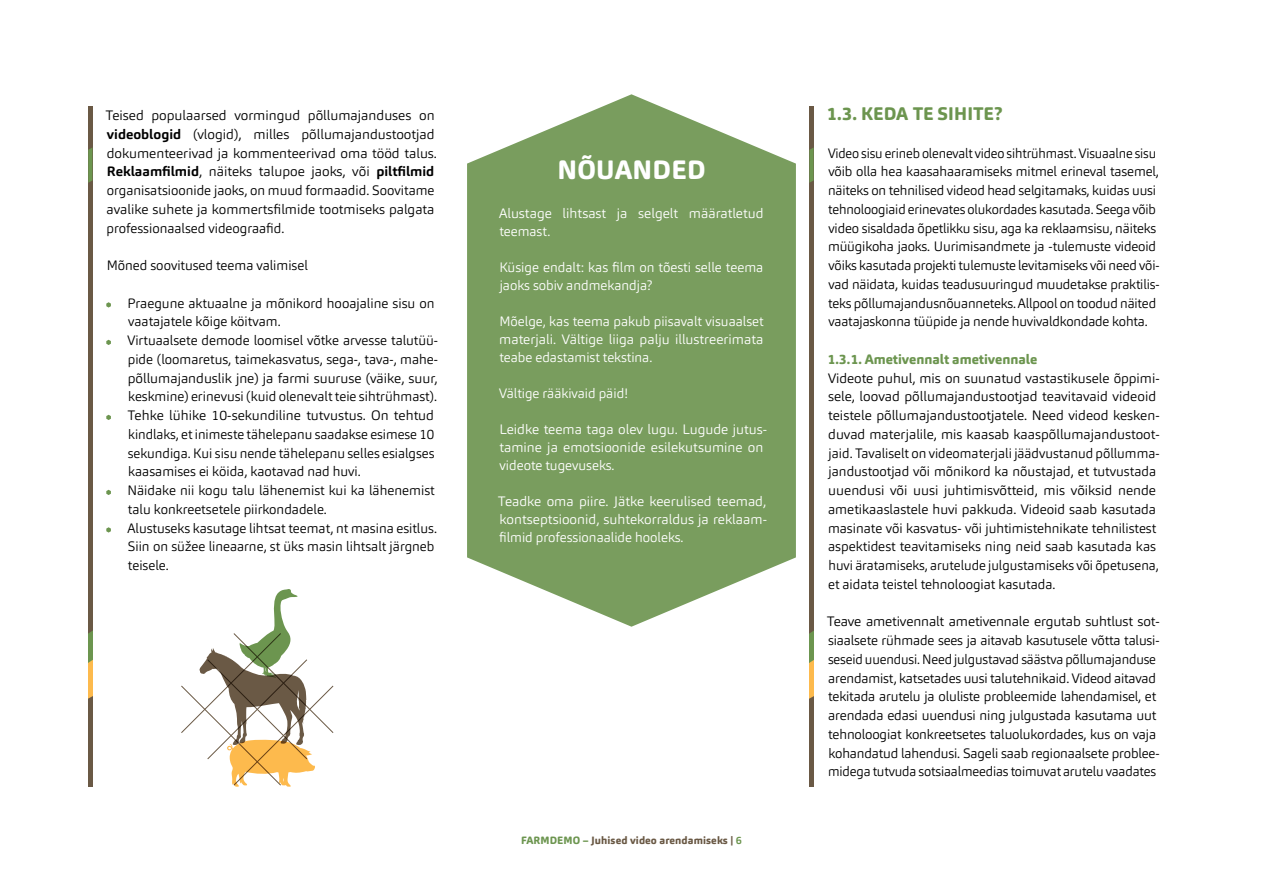
<style>
.page{position:relative;width:1263px;height:893px;background:#fff}
.page>*{position:absolute;margin:0;border:0;box-sizing:border-box;transform-origin:0 0}
.t1{font:800 26.25px "Carnas";letter-spacing:.01em;color:#fff}
.t2{font:800 18px "Carnas";color:#6c954f}
.t3{font:300 13.5px/18.8px "Carnas";color:#000}
.t4{font:300 13.5px/18.8px "Carnas";color:#000;scale:.96 1}
.t5{font:300 13.5px/18px "Carnas";color:#fff}
.t6{font:800 13.5px "Carnas";color:#6c954f}
.t7{font:800 10.5px "Carnas";letter-spacing:.01em;color:#6a5945}
.s1{font-weight:700}
.s2{color:#6c954f}
.s3{font-weight:700;color:#6c954f}
</style>
<div class="page">
<svg style="left:106px;top:302px;width:5px;height:6px"></svg>
<svg style="left:106px;top:340px;width:5px;height:5px"></svg>
<svg style="left:106px;top:415px;width:5px;height:5px"></svg>
<svg style="left:106px;top:490px;width:5px;height:5px"></svg>
<svg style="left:106px;top:527px;width:5px;height:6px"></svg>
<svg style="left:467px;top:94px;width:329px;height:533px;background:#8aa973"></svg>
<div style="left:809px;top:106px;width:5px;height:681px;background:#6a5945"></div>
<svg style="left:809px;top:147px;width:5px;height:36px"></svg>
<svg style="left:809px;top:630px;width:5px;height:69px"></svg>
<hr style="left:88px;top:106px;width:4px;height:681px;background:#6a5945">
<svg style="left:88px;top:148px;width:4px;height:35px"></svg>
<svg style="left:88px;top:631px;width:4px;height:68px"></svg>
<svg style="left:181px;top:589px;width:153px;height:198px"></svg>
<p class="t3" style="left:105px;top:106px;width:333px">Teised populaarsed vormingud põllumajanduses on <span class="s1">videoblogid</span> (vlogid), milles põllumajandustootjad dokumenteerivad ja kommenteerivad oma tööd talus.<br><span class="s1">Reklaamfilmid</span>, näiteks talupoe jaoks, või <span class="s1">piltfilmid </span>organisatsioonide jaoks, on muud formaadid. Soovitame avalike suhete ja kommertsfilmide tootmiseks palgata professionaalsed videograafid.</p>
<p class="t3" style="left:107px;top:256px;width:203px">Mõned soovitused teema valimisel</p>
<p class="t3" style="left:128px;top:293px;width:312px">Praegune aktuaalne ja mõnikord hooajaline sisu on vaatajatele kõige köitvam.<br>Virtuaalsete demode loomisel võtke arvesse talutüü&shy;pide (loomaretus, taimekasvatus, sega-, tava-, mahe&shy;põllumajanduslik jne) ja farmi suuruse (väike, suur, keskmine) erinevusi (kuid olenevalt teie sihtrühmast).<br>Tehke lühike 10-sekundiline tutvustus. On tehtud kindlaks, et inimeste tähelepanu saadakse esimese 10 sekundiga. Kui sisu nende tähelepanu selles esialgses kaasamises ei köida, kaotavad nad huvi.<br>Näidake nii kogu talu lähenemist kui ka lähenemist talu konkreetsetele piirkondadele.<br>Alustuseks kasutage lihtsat teemat, nt masina esitlus.<br>Siin on süžee lineaarne, st üks masin lihtsalt järgneb teisele.</p>
<h1 class="t1" style="left:557px;top:153px;width:150px">NÕUANDED</h1>
<p class="t5" style="left:499px;top:205px;width:266px">Alustage lihtsast ja selgelt määratletud teemast.</p>
<p class="t5" style="left:499px;top:259px;width:266px">Küsige endalt: kas film on tõesti selle teema jaoks sobiv andmekandja?</p>
<p class="t5" style="left:499px;top:313px;width:266px;text-align:justify">Mõelge, kas teema pakub piisavalt visuaalset materjali. Vältige liiga palju illustreerimata teabe edastamist tekstina.</p>
<p class="t5" style="left:499px;top:385px;width:130px">Vältige rääkivaid päid!</p>
<p class="t5" style="left:499px;top:421px;width:269px">Leidke teema taga olev lugu. Lugude jutus&shy;tamine ja emotsioonide esilekutsumine on videote tugevuseks.</p>
<p class="t5" style="left:498px;top:493px;width:270px;text-align:justify">Teadke oma piire. Jätke keerulised teemad, kontseptsioonid, suhtekorraldus ja reklaam&shy;filmid professionaalide hooleks.</p>
<p class="t7" style="left:521px;top:833px;width:222px"><span class="s2">FARMDEMO –</span> Juhised video arendamiseks | <span class="s3">6</span></p>
<h2 class="t2" style="left:826px;top:102px;width:177px">1.3. KEDA TE SIHITE?</h2>
<p class="t4" style="left:828px;top:143px;width:347px">Video sisu erineb olenevalt video sihtrühmast. Visuaalne sisu võib olla hea kaasahaaramiseks mitmel erineval tasemel, näiteks on tehnilised videod head selgitamaks, kuidas uusi tehnoloogiaid erinevates olukordades kasutada. Seega võib video sisaldada õpetlikku sisu, aga ka reklaamsisu, näiteks müügikoha jaoks. Uurimisandmete ja -tulemuste videoid võiks kasutada projekti tulemuste levitamiseks või need või&shy;vad näidata, kuidas teadusuuringud muudetakse praktilis&shy;teks põllumajandusnõuanneteks. Allpool on toodud näited vaatajaskonna tüüpide ja nende huvivaldkondade kohta.</p>
<p class="t6" style="left:827px;top:350px;width:211px">1.3.1. Ametivennalt ametivennale</p>
<p class="t3" style="left:828px;top:368px;width:333px">Videote puhul, mis on suunatud vastastikusele õppimi&shy;sele, loovad põllumajandustootjad teavitavaid videoid teistele põllumajandustootjatele. Need videod kesken&shy;duvad materjalile, mis kaasab kaaspõllumajandustoot&shy;jaid. Tavaliselt on videomaterjali jäädvustanud põllumma&shy;jandustootjad või mõnikord ka nõustajad, et tutvustada uuendusi või uusi juhtimisvõtteid, mis võiksid nende ametikaaslastele huvi pakkuda. Videoid saab kasutada masinate või kasvatus- või juhtimistehnikate tehnilistest aspektidest teavitamiseks ning neid saab kasutada kas huvi äratamiseks, arutelude julgustamiseks või õpetusena, et aidata teistel tehnoloogiat kasutada.</p>
<p class="t3" style="left:827px;top:612px;width:334px">Teave ametivennalt ametivennale ergutab suhtlust sot&shy;siaalsete rühmade sees ja aitavab kasutusele võtta talusi&shy;seseid uuendusi. Need julgustavad säästva põllumajanduse arendamist, katsetades uusi talutehnikaid. Videod aitavad tekitada arutelu ja oluliste probleemide lahendamisel, et arendada edasi uuendusi ning julgustada kasutama uut tehnoloogiat konkreetsetes taluolukordades, kus on vaja kohandatud lahendusi. Sageli saab regionaalsete problee&shy;midega tutvuda sotsiaalmeedias toimuvat arutelu vaadates</p>
</div>
